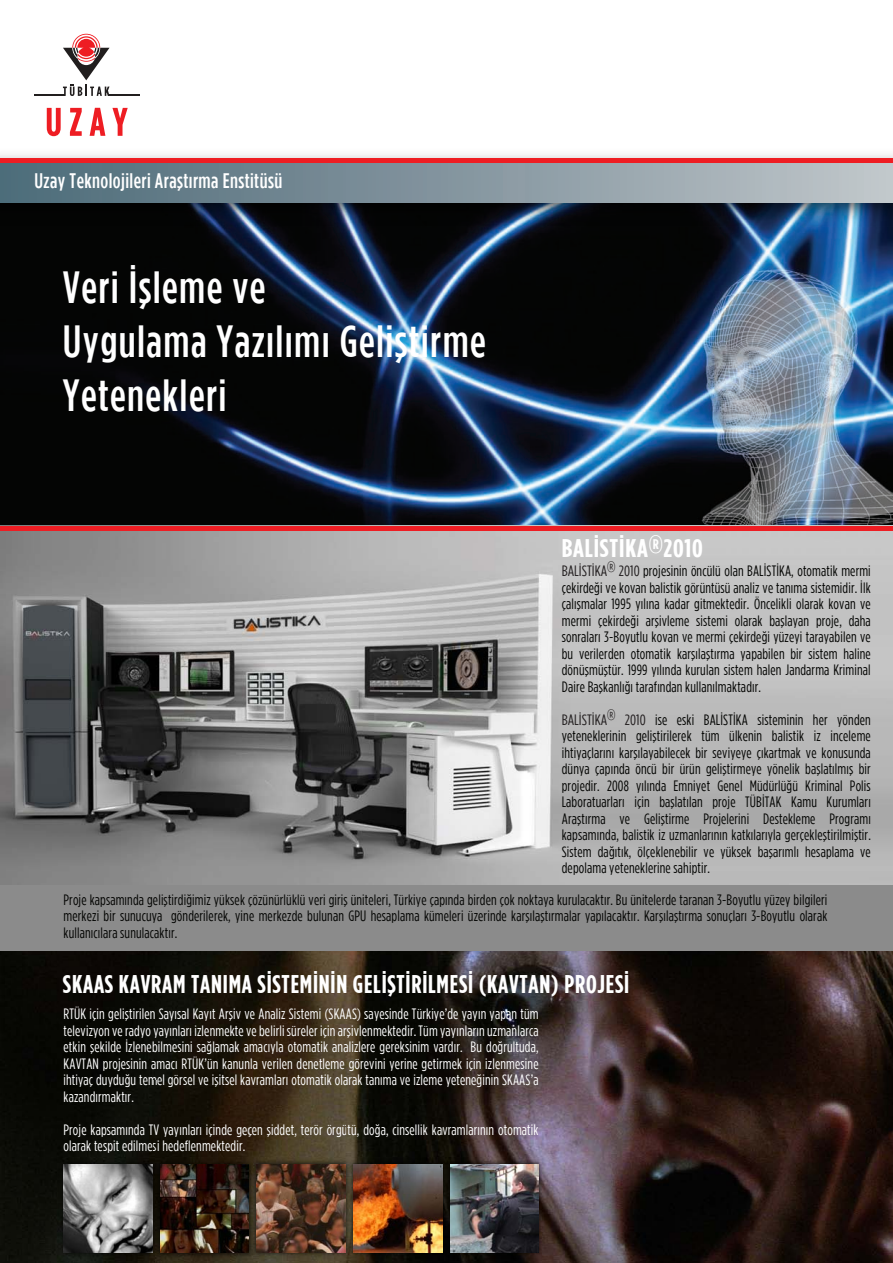
<style>
.page{position:relative;width:893px;height:1263px;background:#fff}
.page>*{position:absolute;margin:0;border:0;box-sizing:border-box;transform-origin:0 0}
.t1{font:500 45px/54px "Gotham Condensed TR";letter-spacing:.03em;color:#fff}
.t2{font:700 25.5px "Gotham Condensed TR";letter-spacing:.03em;color:#fff}
.t3{font:700 25.5px "Gotham Condensed TR";letter-spacing:.03em;color:#fff;scale:1.06 1}
.t4{font:500 21px "Gotham Condensed TR";letter-spacing:.02em;color:#fff}
.t5{font:15px/16.5px "Gotham Condensed TR";letter-spacing:.01em;color:#040503;text-align:justify}
.t6{font:15px/16.5px "Gotham Condensed TR";letter-spacing:.01em;color:#fff;text-align:justify}
.s1{color:#231f20}
</style>
<div class="page">
<img style="left:0;top:950px;width:893px;height:313px">
<img style="left:57px;top:1118px;width:96px;height:145px">
<img style="left:64px;top:1164px;width:88px;height:89px">
<img style="left:153px;top:1081px;width:104px;height:182px">
<img style="left:160px;top:1164px;width:89px;height:89px">
<img style="left:249px;top:1112px;width:98px;height:151px">
<img style="left:257px;top:1164px;width:88px;height:89px">
<img style="left:347px;top:1106px;width:101px;height:157px">
<img style="left:353px;top:1164px;width:89px;height:89px">
<img style="left:443px;top:1126px;width:104px;height:137px">
<img style="left:450px;top:1164px;width:89px;height:89px">
<img style="left:0;top:230px;width:893px;height:296px">
<img style="left:0;top:155px;width:893px;height:75px">
<div style="left:0;top:162px;width:893px;height:40px;background:linear-gradient(to right,#4b6977,#bfc5c9)"></div>
<svg style="left:47px;top:108px;width:14px;height:28px"></svg>
<svg style="left:70px;top:108px;width:12px;height:28px"></svg>
<svg style="left:90px;top:108px;width:15px;height:28px"></svg>
<svg style="left:112px;top:108px;width:16px;height:28px"></svg>
<svg style="left:63px;top:34px;width:47px;height:62px"></svg>
<hr style="left:109px;top:94px;width:31px;height:2px;background:#211e1e">
<hr style="left:35px;top:94px;width:30px;height:2px;background:#211e1e">
<div style="left:0;top:158px;width:893px;height:5px;background:#ee1d23"></div>
<div style="left:0;top:884px;width:893px;height:66px;background:#8b8b8b"></div>
<img style="left:0;top:530px;width:893px;height:354px">
<hr style="left:0;top:526px;width:893px;height:4px;background:#ee1d23">
<h3 class="t4" style="left:35px;top:169px;width:249px">Uzay Teknolojileri Araştırma Enstitüsü</h3>
<h1 class="t1" style="left:63px;top:259px;width:424px">Veri İşleme ve<br>Uygulama Yazılımı Geliştirme<br>Yetenekleri</h1>
<h2 class="t3" style="left:562px;top:534px;width:135px">BALİSTİKA®2010</h2>
<p class="t5" style="left:562px;top:562px;width:311px"><span class="s1">BALİSTİKA</span><sup>®</sup> <span class="s1">2010</span> projesinin öncülü olan BALİSTİKA, otomatik mermi çekirdeği ve kovan balistik görüntüsü analiz ve tanıma sistemidir. İlk çalışmalar 1995 yılına kadar gitmektedir. Öncelikli olarak kovan ve mermi çekirdeği arşivleme sistemi olarak başlayan proje, daha sonraları 3-Boyutlu kovan ve mermi çekirdeği yüzeyi tarayabilen ve bu verilerden otomatik karşılaştırma yapabilen bir sistem haline dönüşmüştür. 1999 yılında kurulan sistem halen Jandarma Kriminal Daire Başkanlığı tarafından kullanılmaktadır.</p>
<p class="t5" style="left:562px;top:711px;width:311px"><span class="s1">BALİSTİKA</span><sup>®</sup> <span class="s1">2010</span> ise eski BALİSTİKA sisteminin her yönden yeteneklerinin geliştirilerek tüm ülkenin balistik iz inceleme ihtiyaçlarını karşılayabilecek bir seviyeye çıkartmak ve konusunda dünya çapında öncü bir ürün geliştirmeye yönelik başlatılmış bir projedir. 2008 yılında Emniyet Genel Müdürlüğü Kriminal Polis Laboratuarları için başlatılan proje TÜBİTAK Kamu Kurumları Araştırma ve Geliştirme Projelerini Destekleme Programı kapsamında, balistik iz uzmanlarının katkılarıyla gerçekleştirilmiştir.<br>Sistem dağıtık, ölçeklenebilir ve yüksek başarımlı hesaplama ve depolama yeteneklerine sahiptir.</p>
<p class="t5" style="left:64px;top:891px;width:765px">Proje kapsamında geliştirdiğimiz yüksek çözünürlüklü veri giriş üniteleri, Türkiye çapında birden çok noktaya kurulacaktır. Bu ünitelerde taranan 3-Boyutlu yüzey bilgileri merkezi bir sunucuya gönderilerek, yine merkezde bulunan GPU hesaplama kümeleri üzerinde karşılaştırmalar yapılacaktır. Karşılaştırma sonuçları 3-Boyutlu olarak kullanıcılara sunulacaktır.</p>
<h2 class="t2" style="left:63px;top:970px;width:568px">SKAAS KAVRAM TANIMA SİSTEMİNİN GELİŞTİRİLMESİ (KAVTAN) PROJESİ</h2>
<p class="t6" style="left:64px;top:1006px;width:477px">RTÜK için geliştirilen Sayısal Kayıt Arşiv ve Analiz Sistemi (SKAAS) sayesinde Türkiye’de yayın yapan tüm televizyon ve radyo yayınları izlenmekte ve belirli süreler için arşivlenmektedir. Tüm yayınların uzmanlarca etkin şekilde İzlenebilmesini sağlamak amacıyla otomatik analizlere gereksinim vardır. Bu doğrultuda, KAVTAN projesinin amacı RTÜK’ün kanunla verilen denetleme görevini yerine getirmek için izlenmesine ihtiyaç duyduğu temel görsel ve işitsel kavramları otomatik olarak tanıma ve izleme yeteneğinin SKAAS’a kazandırmaktır.</p>
<p class="t6" style="left:64px;top:1121px;width:476px">Proje kapsamında TV yayınları içinde geçen şiddet, terör örgütü, doğa, cinsellik kavramlarının otomatik olarak tespit edilmesi hedeflenmektedir.</p>
</div>
